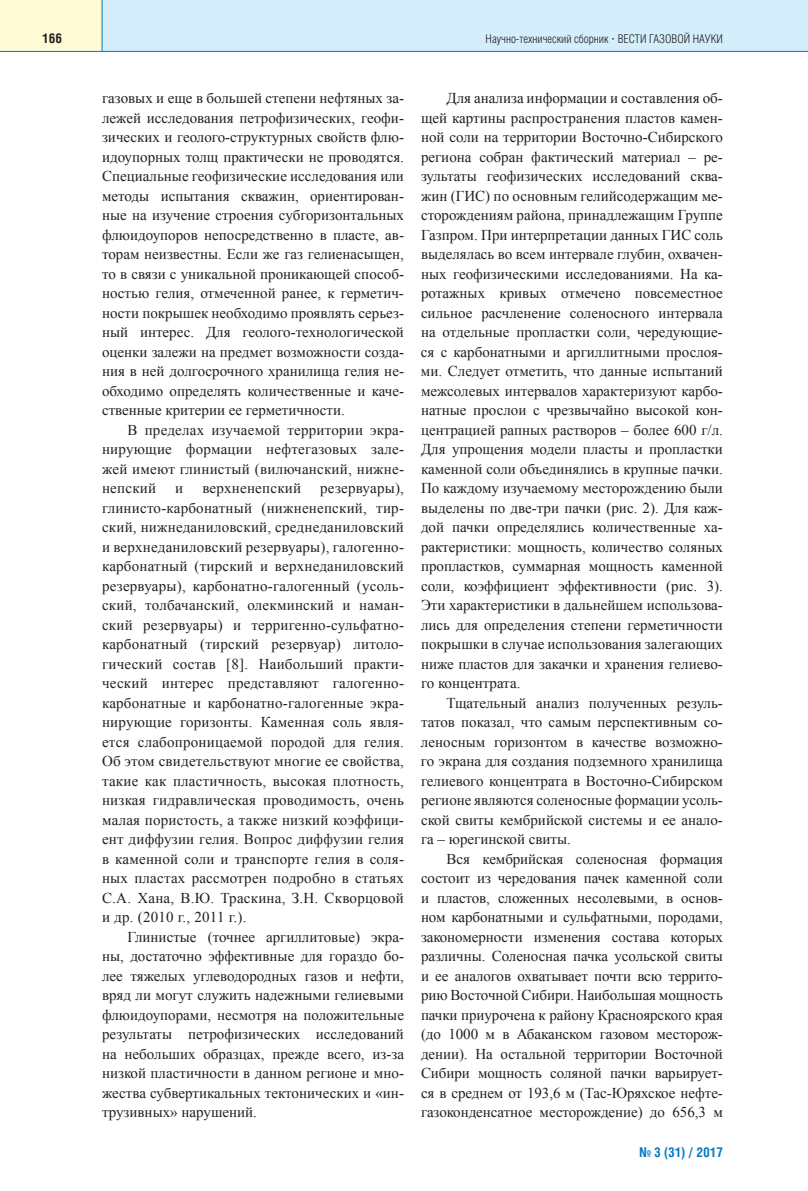
<style>
.page{position:relative;width:808px;height:1191px;background:#fff}
.page>*{position:absolute;margin:0;border:0;box-sizing:border-box;transform-origin:0 0}
.t1{font:15px/19.5px "Times New Roman";color:#231f20;text-align:justify}
.t2{font:700 13.5px "Helios Cond";color:#0079c2}
.t3{font:700 13.5px "Helios Cond";color:#231f20}
.t4{font:300 12px "Helios Cond";color:#231f20}
.s1{font-family:"Times New Roman";font-weight:700}
</style>
<div class="page">
<div style="left:102px;top:0;width:706px;height:51px;background:#d4effb"></div>
<div style="left:0;top:0;width:102px;height:51px;background:#fffbd6"></div>
<hr style="left:0;top:51px;width:808px;height:1px;background:#0079c2">
<hr style="left:102px;top:0;width:1px;height:51px;background:#0079c2">
<p class="t3" style="left:43px;top:33px;width:21px">166</p>
<p class="t4" style="left:486px;top:34px;width:239px">Научно-технический сборник <span class="s1">·</span> ВЕСТИ ГАЗОВОЙ НАУКИ</p>
<p class="t1" style="left:102px;top:88px;width:303px">газовых и еще в большей степени нефтяных за&shy;лежей исследования петрофизических, геофи&shy;зических и геолого-структурных свойств флю&shy;идоупорных толщ практически не проводятся.<br>Специальные геофизические исследования или методы испытания скважин, ориентирован&shy;ные на изучение строения субгоризонтальных флюидоупоров непосредственно в пласте, ав&shy;торам неизвестны. Если же газ гелиенасыщен, то в связи с уникальной проникающей способ&shy;ностью гелия, отмеченной ранее, к герметич&shy;ности покрышек необходимо проявлять серьез&shy;ный интерес. Для геолого-технологической оценки залежи на предмет возможности созда&shy;ния в ней долгосрочного хранилища гелия не&shy;обходимо определять количественные и каче&shy;ственные критерии ее герметичности.</p>
<p class="t1" style="left:102px;top:420px;width:303px;text-indent:26px">В пределах изучаемой территории экра&shy;нирующие формации нефтегазовых зале&shy;жей имеют глинистый (вилючанский, нижне&shy;непский</p>
<p class="t1" style="left:102px;top:478px;width:303px;text-indent:218px">резервуары), глинисто-карбонатный (нижненепский, тир&shy;ский, нижнеданиловский, среднеданиловский и верхнеданиловский резервуары), галогенно&shy;карбонатный (тирский и верхнеданиловский резервуары), карбонатно-галогенный (усоль&shy;ский, толбачанский, олекминский и наман&shy;ский резервуары) и терригенно-сульфатно&shy;карбонатный (тирский резервуар) литоло&shy;гический состав [8]. Наибольший практи&shy;ческий интерес представляют галогенно&shy;карбонатные и карбонатно-галогенные экра&shy;нирующие горизонты. Каменная соль явля&shy;ется слабопроницаемой породой для гелия.<br>Об этом свидетельствуют многие ее свойства, такие как пластичность, высокая плотность, низкая гидравлическая проводимость, очень малая пористость, а также низкий коэффици&shy;ент диффузии гелия. Вопрос диффузии гелия в каменной соли и транспорте гелия в соля&shy;ных пластах рассмотрен подробно в статьях С.А. Хана, В.Ю. Траскина, З.Н. Скворцовой и др. (2010 г., 2011 г.).</p>
<p class="t1" style="left:102px;top:927px;width:303px;text-indent:26px">Глинистые (точнее аргиллитовые) экра&shy;ны, достаточно эффективные для гораздо бо&shy;лее тяжелых углеводородных газов и нефти, вряд ли могут служить надежными гелиевыми флюидоупорами, несмотря на положительные результаты петрофизических исследований на небольших образцах, прежде всего, из-за низкой пластичности в данном регионе и мно&shy;жества субвертикальных тектонических и «ин&shy;трузивных» нарушений.</p>
<p class="t1" style="left:175px;top:478px;width:10px">и</p>
<p class="t1" style="left:202px;top:478px;width:100px">верхненепский</p>
<p class="t1" style="left:421px;top:88px;width:303px;text-indent:26px">Для анализа информации и составления об&shy;щей картины распространения пластов камен&shy;ной соли на территории Восточно-Сибирского региона собран фактический материал – ре&shy;зультаты геофизических исследований сква&shy;жин (ГИС) по основным гелийсодержащим ме&shy;сторождениям района, принадлежащим Группе Газпром. При интерпретации данных ГИС соль выделялась во всем интервале глубин, охвачен&shy;ных геофизическими исследованиями. На ка&shy;ротажных кривых отмечено повсеместное сильное расчленение соленосного интервала на отдельные пропластки соли, чередующие&shy;ся с карбонатными и аргиллитными прослоя&shy;ми. Следует отметить, что данные испытаний межсолевых интервалов характеризуют карбо&shy;натные прослои с чрезвычайно высокой кон&shy;центрацией рапных растворов – более 600 г/л.<br>Для упрощения модели пласты и пропластки каменной соли объединялись в крупные пачки.<br>По каждому изучаемому месторождению были выделены по две-три пачки (рис. 2). Для каж&shy;дой пачки определялись количественные ха&shy;рактеристики: мощность, количество соляных пропластков, суммарная мощность каменной соли, коэффициент эффективности (рис. 3).<br>Эти характеристики в дальнейшем использова&shy;лись для определения степени герметичности покрышки в случае использования залегающих ниже пластов для закачки и хранения гелиево&shy;го концентрата.</p>
<p class="t1" style="left:421px;top:693px;width:303px;text-indent:26px">Тщательный анализ полученных резуль&shy;татов показал, что самым перспективным со&shy;леносным горизонтом в качестве возможно&shy;го экрана для создания подземного хранилища гелиевого концентрата в Восточно-Сибирском регионе являются соленосные формации усоль&shy;ской свиты кембрийской системы и ее анало&shy;га – юрегинской свиты.</p>
<p class="t1" style="left:421px;top:849px;width:303px;text-indent:26px">Вся кембрийская соленосная формация состоит из чередования пачек каменной соли и пластов, сложенных несолевыми, в основ&shy;ном карбонатными и сульфатными, породами, закономерности изменения состава которых различны. Соленосная пачка усольской свиты и ее аналогов охватывает почти всю террито&shy;рию Восточной Сибири. Наибольшая мощность пачки приурочена к району Красноярского края (до 1000 м в Абаканском газовом месторож&shy;дении). На остальной территории Восточной Сибири мощность соляной пачки варьирует&shy;ся в среднем от 193,6 м (Тас-Юряхское нефте&shy;газоконденсатное месторождение) до 656,3 м</p>
<p class="t2" style="left:639px;top:1147px;width:85px">№ 3 (31) / 2017</p>
</div>
